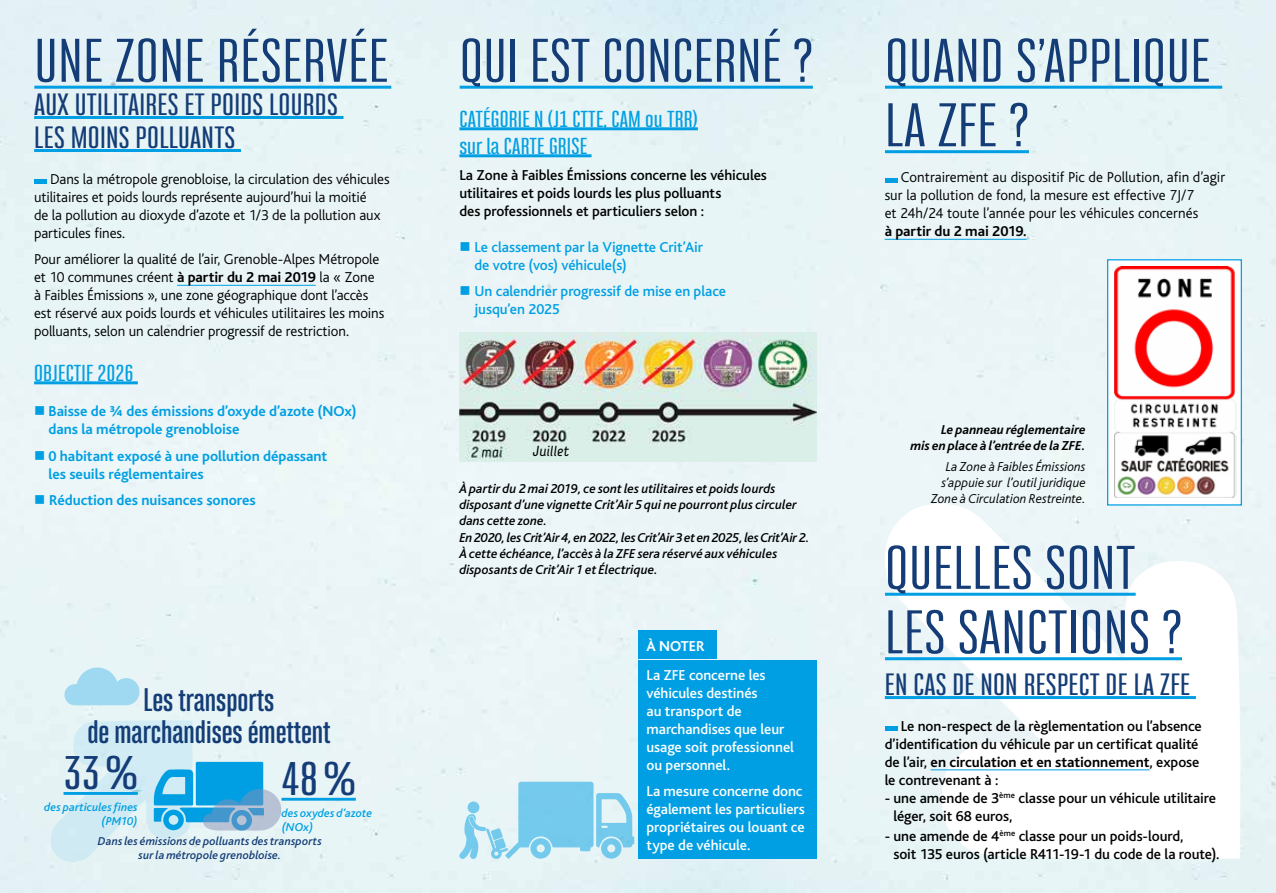
<style>
.page{position:relative;width:1276px;height:893px;background:#e9f4f6}
.page>*{position:absolute;margin:0;border:0;box-sizing:border-box;transform-origin:0 0}
.t1{font:54px/64.5px "Bw Stretch";letter-spacing:.01em;color:#143d77;scale:1.11 1}
.t2{font:500 41.25px "Bw Stretch";color:#143d77;scale:1.11 1}
.t3{font:700 28.5px/32.2px "Bw Stretch";color:#143d77;text-align:center}
.t4{font:500 27px/33px "Bw Stretch";letter-spacing:.01em;color:#143d77;scale:1.11 1}
.t5{font:500 20.25px/27px "Bw Stretch";letter-spacing:.01em;color:#009fe3;scale:1.11 1}
.t6{font:300 15px/18px "Bliss";letter-spacing:-.005em;color:#000}
.t7{font:500 15px/18px "Bliss";letter-spacing:-.005em;color:#000}
.t8{font:500 15px/18px "Bliss";letter-spacing:-.005em;color:#fff}
.t9{font:700 15px/18px "Bliss";letter-spacing:-.005em;color:#009fe3}
.t10{font:500 15px/18px "Bliss";letter-spacing:-.005em;color:#009fe3}
.t11{font:700 15px "Bliss";letter-spacing:-.005em;color:#000}
.t12{font:700 15px "Bliss";color:#fff}
.t13{font:italic 14.55px "Decima";color:#000}
.t14{font:italic 500 13.5px/16.2px "Bliss";color:#000}
.t15{font:italic 300 13.5px/16.2px "Bliss";letter-spacing:.005em;color:#000;text-align:right}
.t16{font:italic 700 13.5px/16.2px "Bliss";color:#000;text-align:right}
.t17{font:italic 500 12px/13.5px "Bliss";letter-spacing:.005em;color:#143d77;text-align:center}
.t18{font:italic 500 12px/13.5px "Bliss";letter-spacing:.005em;color:#009fe3;text-align:right}
.s1{font-weight:700}
</style>
<div class="page">
<svg style="left:64px;top:667px;width:75px;height:38px;background:#b2dff2"></svg>
<hr style="left:281px;top:798px;width:75px;height:3px;background:#009fe3">
<svg style="left:51px;top:720px;width:230px;height:142px;background:#b7e0ef"></svg>
<svg style="left:884px;top:503px;width:356px;height:356px"></svg>
<svg style="left:459px;top:782px;width:175px;height:77px;background:#a6dcf0"></svg>
<div style="left:1107px;top:260px;width:134px;height:245px;background:#fff"></div>
<img style="left:1114px;top:266px;width:122px;height:231px">
<div style="left:1107px;top:259px;width:135px;height:247px;border:1px solid #009fe3"></div>
<img style="left:459px;top:333px;width:357px;height:128px">
<hr style="left:34px;top:86px;width:357px;height:3px;background:#009fe3">
<hr style="left:34px;top:116px;width:309px;height:3px;background:#009fe3">
<hr style="left:34px;top:149px;width:207px;height:3px;background:#009fe3">
<hr style="left:177px;top:285px;width:139px;height:1px;background:#009fe3">
<hr style="left:34px;top:381px;width:104px;height:3px;background:#009fe3">
<hr style="left:34px;top:180px;width:13px;height:4px;background:#009fe3">
<hr style="left:460px;top:86px;width:353px;height:3px;background:#009fe3">
<hr style="left:459px;top:127px;width:239px;height:3px;background:#009fe3">
<hr style="left:459px;top:154px;width:132px;height:3px;background:#009fe3">
<hr style="left:885px;top:86px;width:337px;height:3px;background:#009fe3">
<hr style="left:885px;top:150px;width:144px;height:3px;background:#009fe3">
<hr style="left:884px;top:239px;width:142px;height:1px;background:#009fe3">
<hr style="left:885px;top:593px;width:250px;height:3px;background:#009fe3">
<hr style="left:885px;top:657px;width:297px;height:3px;background:#009fe3">
<hr style="left:885px;top:696px;width:311px;height:3px;background:#009fe3">
<hr style="left:930px;top:769px;width:219px;height:1px;background:#009fe3">
<hr style="left:884px;top:178px;width:13px;height:4px;background:#009fe3">
<hr style="left:884px;top:727px;width:13px;height:4px;background:#009fe3">
<div style="left:638px;top:660px;width:178px;height:199px;background:#009fe3"></div>
<div style="left:638px;top:631px;width:79px;height:28px;background:#009fe3"></div>
<h1 class="t1" style="left:34px;top:29px;width:320px">UNE ZONE RÉSERVÉE</h1>
<h3 class="t4" style="left:34px;top:88px;width:275px">AUX UTILITAIRES ET POIDS LOURDS<br>LES MOINS POLLUANTS</h3>
<p class="t6" style="left:34px;top:170px;width:357px;text-indent:16px">Dans la métropole grenobloise, la circulation des véhicules utilitaires et poids lourds représente aujourd’hui la moitié<br>de la pollution au dioxyde d’azote et 1/3 de la pollution aux particules fines.</p>
<p class="t6" style="left:34px;top:251px;width:352px">Pour améliorer la qualité de l’air, Grenoble-Alpes Métropole et 10 communes créent <span class="s1">à partir du 2 mai 2019</span> la « Zone à Faibles Émissions », une zone géographique dont l’accès est réservé aux poids lourds et véhicules utilitaires les moins polluants, selon un calendrier progressif de restriction.</p>
<h3 class="t5" style="left:34px;top:360px;width:91px">OBJECTIF 2026</h3>
<p class="t9" style="left:49px;top:403px;width:309px;text-indent:-15px">■ Baisse de ¾ des émissions d’oxyde d’azote (NOx) dans la métropole grenobloise</p>
<p class="t9" style="left:49px;top:447px;width:280px;text-indent:-15px">■ 0 habitant exposé à une pollution dépassant les seuils réglementaires</p>
<p class="t9" style="left:34px;top:492px;width:223px">■ Réduction des nuisances sonores</p>
<h3 class="t3" style="left:87px;top:684px;width:244px">Les transports<br>de marchandises émettent</h3>
<h2 class="t2" style="left:281px;top:752px;width:68px">48%</h2>
<p class="t18" style="left:281px;top:807px;width:92px;text-align:left">des oxydes d’azote (NOx)</p>
<p class="t17" style="left:98px;top:835px;width:226px">Dans les émissions de polluants des transports sur la métropole grenobloise.</p>
<h2 class="t2" style="left:63px;top:747px;width:68px">33%</h2>
<p class="t18" style="left:44px;top:801px;width:95px">des particules fines (PM10)</p>
<h1 class="t1" style="left:460px;top:29px;width:320px">QUI EST CONCERNÉ ?</h1>
<h3 class="t5" style="left:459px;top:106px;width:216px">CATÉGORIE N (J1 CTTE, CAM ou TRR) sur la CARTE GRISE</h3>
<p class="t7" style="left:459px;top:167px;width:309px">La Zone à Faibles Émissions concerne les véhicules utilitaires et poids lourds les plus polluants<br>des professionnels et particuliers selon :</p>
<p class="t10" style="left:474px;top:238px;width:230px;text-indent:-15px">■ Le classement par la Vignette Crit’Air de votre (vos) véhicule(s)</p>
<p class="t10" style="left:474px;top:283px;width:253px;text-indent:-15px">■ Un calendrier progressif de mise en place jusqu’en 2025</p>
<p class="t13" style="left:532px;top:443px;width:38px">Juillet</p>
<p class="t14" style="left:459px;top:481px;width:352px">À partir du 2 mai 2019, ce sont les utilitaires et poids lourds disposant d’une vignette Crit’Air 5 qui ne pourront plus circuler dans cette zone.<br>En 2020, les Crit’Air 4, en 2022, les Crit’Air 3 et en 2025, les Crit’Air 2.<br>À cette échéance, l’accès à la ZFE sera réservé aux véhicules disposants de Crit’Air 1 et Électrique.</p>
<p class="t12" style="left:646px;top:638px;width:60px">À NOTER</p>
<p class="t8" style="left:646px;top:666px;width:149px">La ZFE concerne les véhicules destinés<br>au transport de marchandises que leur usage soit professionnel ou personnel.</p>
<p class="t8" style="left:646px;top:783px;width:160px">La mesure concerne donc également les particuliers propriétaires ou louant ce type de véhicule.</p>
<h1 class="t1" style="left:885px;top:29px;width:294px">QUAND S’APPLIQUE<br>LA ZFE ?</h1>
<p class="t6" style="left:884px;top:169px;width:342px;text-indent:16px">Contrairement au dispositif Pic de Pollution, afin d’agir sur la pollution de fond, la mesure est effective 7J/7<br>et 24h/24 toute l’année pour les véhicules concernés</p>
<p class="t11" style="left:884px;top:224px;width:144px">à partir du 2 mai 2019.</p>
<p class="t16" style="left:910px;top:422px;width:177px">Le panneau réglementaire<br>mis en place à l’entrée de la ZFE.</p>
<p class="t15" style="left:931px;top:459px;width:156px">La Zone à Faibles Émissions s’appuie sur l’outil juridique<br>Zone à Circulation Restreinte.</p>
<h1 class="t1" style="left:885px;top:536px;width:269px">QUELLES SONT<br>LES SANCTIONS ?</h1>
<h3 class="t4" style="left:885px;top:668px;width:276px">EN CAS DE NON RESPECT DE LA ZFE</h3>
<p class="t7" style="left:884px;top:717px;width:319px;text-indent:16px">Le non-respect de la règlementation ou l’absence d’identification du véhicule par un certificat qualité de l’air, <span class="s1">en circulation et en stationnement</span>, expose le contrevenant à :</p>
<p class="t7" style="left:893px;top:789px;width:324px;text-indent:-9px">- une amende de 3<sup>ème</sup> classe pour un véhicule utilitaire léger, soit 68 euros,</p>
<p class="t7" style="left:893px;top:828px;width:328px;text-indent:-9px">- une amende de 4<sup>ème</sup> classe pour un poids-lourd,<br>soit 135 euros (article R411-19-1 du code de la route).</p>
</div>
